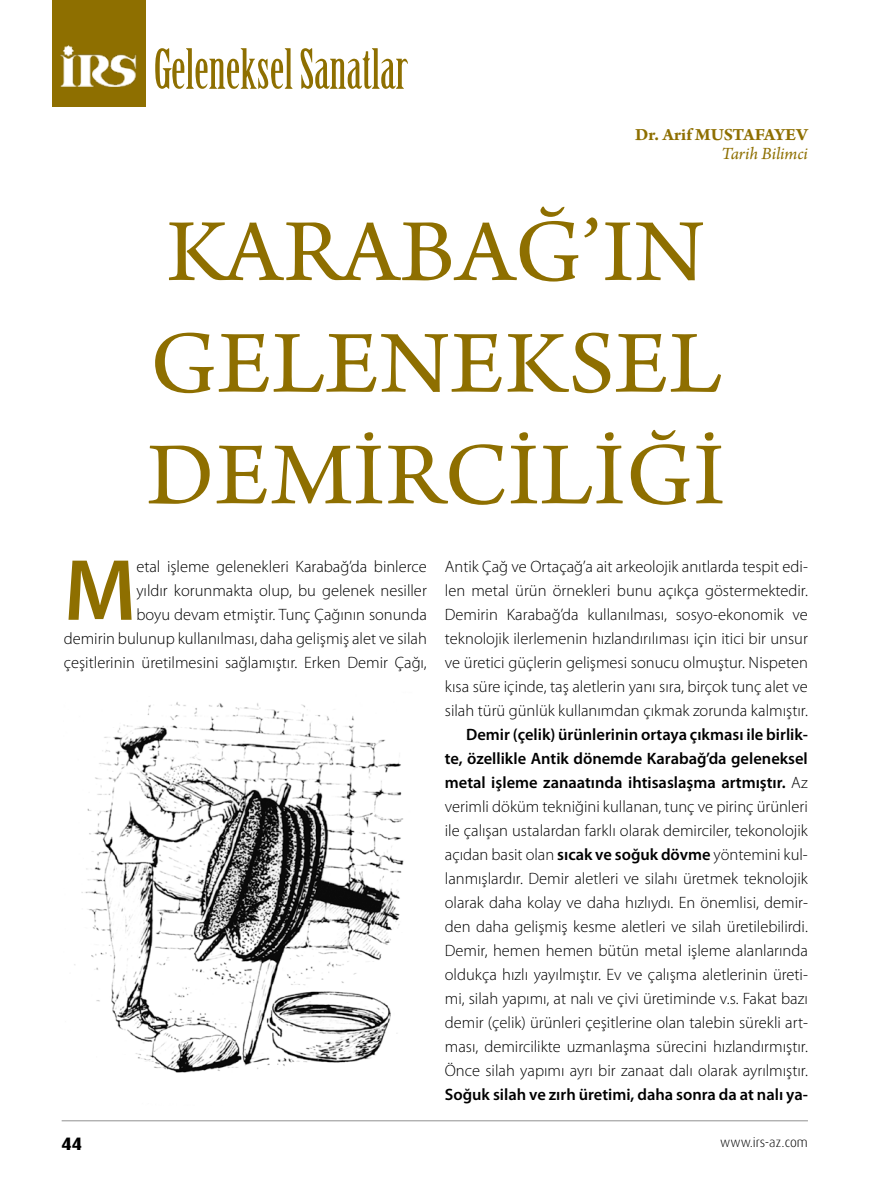
<style>
.page{position:relative;width:893px;height:1191px;background:#fff}
.page>*{position:absolute;margin:0;border:0;box-sizing:border-box;transform-origin:0 0}
.t1{font:93px/111.6px "Arno Pro";letter-spacing:.01em;color:#8e6f00}
.t2{font:600 87.75px "Myriad Pro";color:#8e6f00}
.t3{font:54.15px "Birch Std";color:#8e6f00}
.t4{font:700 18px "Arno Pro";color:#8e6f00}
.t5{font:italic 18px "Arno Pro";letter-spacing:-.005em;color:#8e6f00}
.t6{font:800 18px "Dax Pro";color:#000}
.t7{font:300 16.5px/24px "Myriad Pro";color:#000;text-align:justify}
.t8{font:600 16.5px "Myriad Pro";color:#000}
.t9{font:300 13.5px "Dax Pro";color:#000}
.s1{font-weight:600}
</style>
<div class="page">
<hr style="left:62px;top:1120px;width:746px;height:1px;background:#909090">
<div style="left:52px;top:0;width:94px;height:106px;background:#8e6f00"></div>
<img style="left:60px;top:45px;width:77px;height:41px">
<img style="left:74px;top:702px;width:330px;height:371px">
<h3 class="t3" style="left:154px;top:39px;width:255px">Geleneksel Sanatlar</h3>
<p class="t4" style="left:635px;top:124px;width:174px">Dr. Arif MUSTAFAYEV</p>
<p class="t5" style="left:721px;top:144px;width:88px">Tarih Bilimci</p>
<h1 class="t1" style="left:147px;top:201px;width:579px">KARABAĞ’IN<br>GELENEKSEL<br>DEMİRCİLİĞİ</h1>
<p class="t7" style="left:64px;top:554px;width:365px;text-align:right">etal işleme gelenekleri Karabağ’da binlerce<br>yıldır korunmakta olup, bu gelenek nesiller<br>boyu devam etmiştir. Tunç Çağının sonunda<br>demirin bulunup kullanılması, daha gelişmiş alet ve silah çeşitlerinin üretilmesini sağlamıştır. Erken Demir Çağı,</p>
<p class="t7" style="left:445px;top:554px;width:365px">Antik Çağ ve Ortaçağ’a ait arkeolojik anıtlarda tespit edi&shy;len metal ürün örnekleri bunu açıkça göstermektedir.<br>Demirin Karabağ’da kullanılması, sosyo-ekonomik ve teknolojik ilerlemenin hızlandırılıması için itici bir unsur ve üretici güçlerin gelişmesi sonucu olmuştur. N ispeten kısa süre içinde, taş aletlerin yanı sıra, birçok tunç alet ve silah türü günlük kullanımdan çıkmak zorunda kalmıştır.</p>
<p class="t7" style="left:445px;top:722px;width:365px;text-indent:21px"><span class="s1">Demir (çelik) ürünlerinin ortaya çıkması ile birlik&shy;te, özellikle Antik dönemde Karabağ’da geleneksel metal işleme zanaatında ihtisaslaşma artmıştır.</span> Az verimli döküm tekniğini kullanan, tunç ve pirinç ürünleri ile çalışan ustalardan farklı olarak demirciler, tekonolojik açıdan basit olan <span class="s1">sıcak ve soğuk dövme</span> yöntemini kul&shy;lanmışlardır. Demir aletleri ve silahı üretmek teknolojik olarak daha kolay ve daha hızlıydı. En önemlisi, demir&shy;den daha gelişmiş kesme aletleri ve silah üretilebilirdi.<br>Demir, hemen hemen bütün metal işleme alanlarında oldukça hızlı yayılmıştır. Ev ve çalışma aletlerinin üreti&shy;mi, silah yapımı, at nalı ve çivi üretiminde v.s. Fakat bazı demir (çelik) ürünleri çeşitlerine olan talebin sürekli art&shy;ması, demircilikte uzmanlaşma sürecini hızlandırmıştır.<br>Önce silah yapımı ayrı bir zanaat dalı olarak ayrılmıştır.</p>
<p class="t8" style="left:445px;top:1084px;width:365px">Soğuk silah ve zırh üretimi, daha sonra da at nalı ya-</p>
<h2 class="t2" style="left:64px;top:534px;width:74px">M</h2>
<p class="t6" style="left:62px;top:1131px;width:22px">44</p>
<p class="t9" style="left:720px;top:1133px;width:89px">www.irs-az.com</p>
</div>
